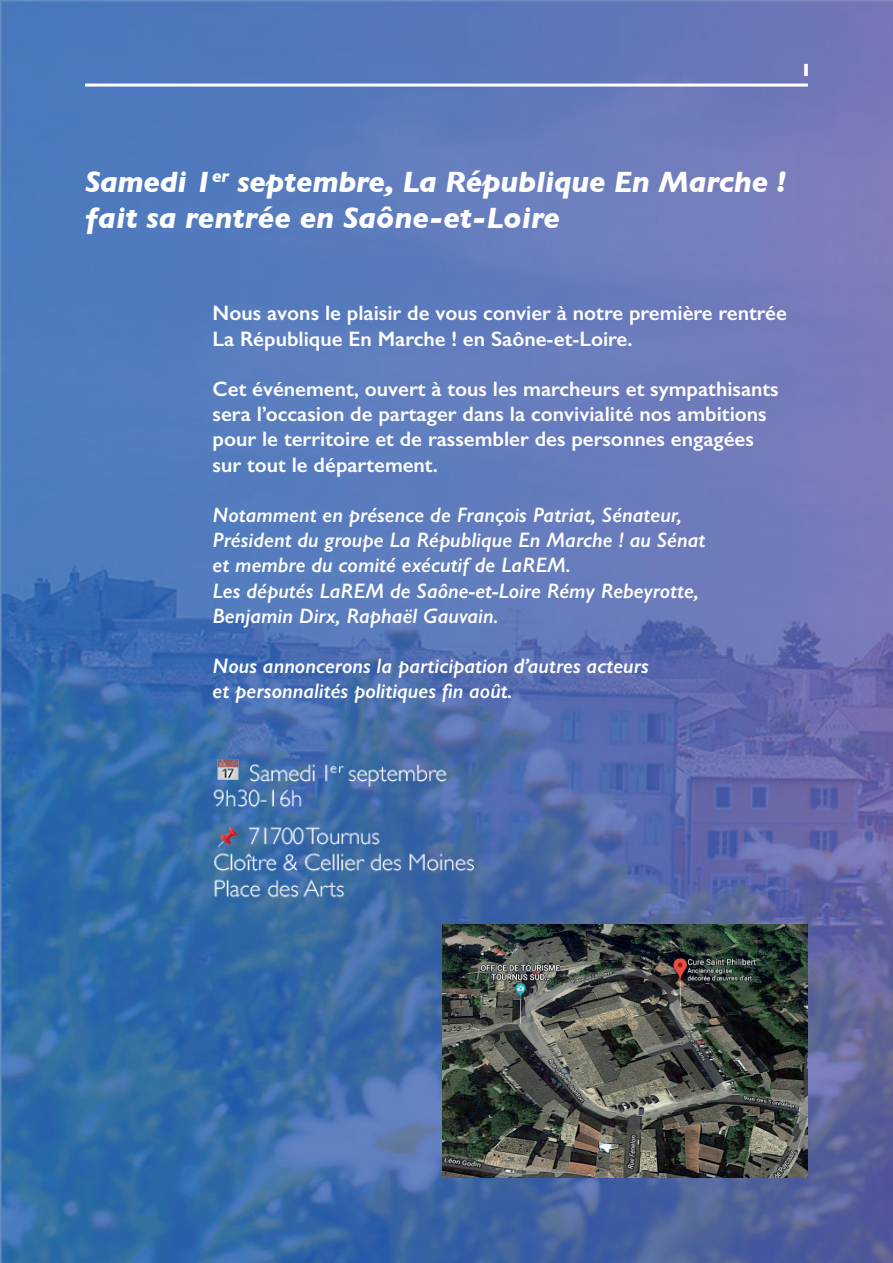
<style>
.page{position:relative;width:893px;height:1263px;background:#fff}
.page>*{position:absolute;margin:0;border:0;box-sizing:border-box;transform-origin:0 0}
.t1{font:italic 700 30px/36px "Gill Sans";letter-spacing:-.01em;color:#fff}
.t2{font:italic 600 21px/25.2px "Gill Sans";color:#fff}
.t3{font:600 21px/25.2px "Gill Sans";color:#fff}
.t4{font:700 18px "Gill Sans";color:#fff}
</style>
<div class="page">
<img style="left:0;top:0;width:893px;height:1263px">
<hr style="left:85px;top:84px;width:723px;height:3px;background:#fff">
<img style="left:186px;top:741px;width:666px;height:444px">
<img style="left:442px;top:924px;width:366px;height:254px">
<p class="t4" style="left:803px;top:56px;width:8px">I</p>
<h1 class="t1" style="left:85px;top:164px;width:703px">Samedi 1<sup>er</sup> septembre, La République En Marche ! fait sa rentrée en Saône-et-Loire</h1>
<p class="t3" style="left:213px;top:300px;width:576px">Nous avons le plaisir de vous convier à notre première rentrée<br>La République En Marche ! en Saône-et-Loire.</p>
<p class="t3" style="left:213px;top:376px;width:568px">Cet événement, ouvert à tous les marcheurs et sympathisants sera l’occasion de partager dans la convivialité nos ambitions pour le territoire et de rassembler des personnes engagées sur tout le département.</p>
<p class="t2" style="left:213px;top:502px;width:494px">Notamment en présence de François Patriat, Sénateur, Président du groupe La République En Marche ! au Sénat et membre du comité exécutif de LaREM.<br>Les députés LaREM de Saône-et-Loire Rémy Rebeyrotte, Benjamin Dirx, Raphaël Gauvain.</p>
<p class="t2" style="left:213px;top:653px;width:438px">Nous annoncerons la participation d’autres acteurs et personnalités politiques fin août.</p>
</div>
